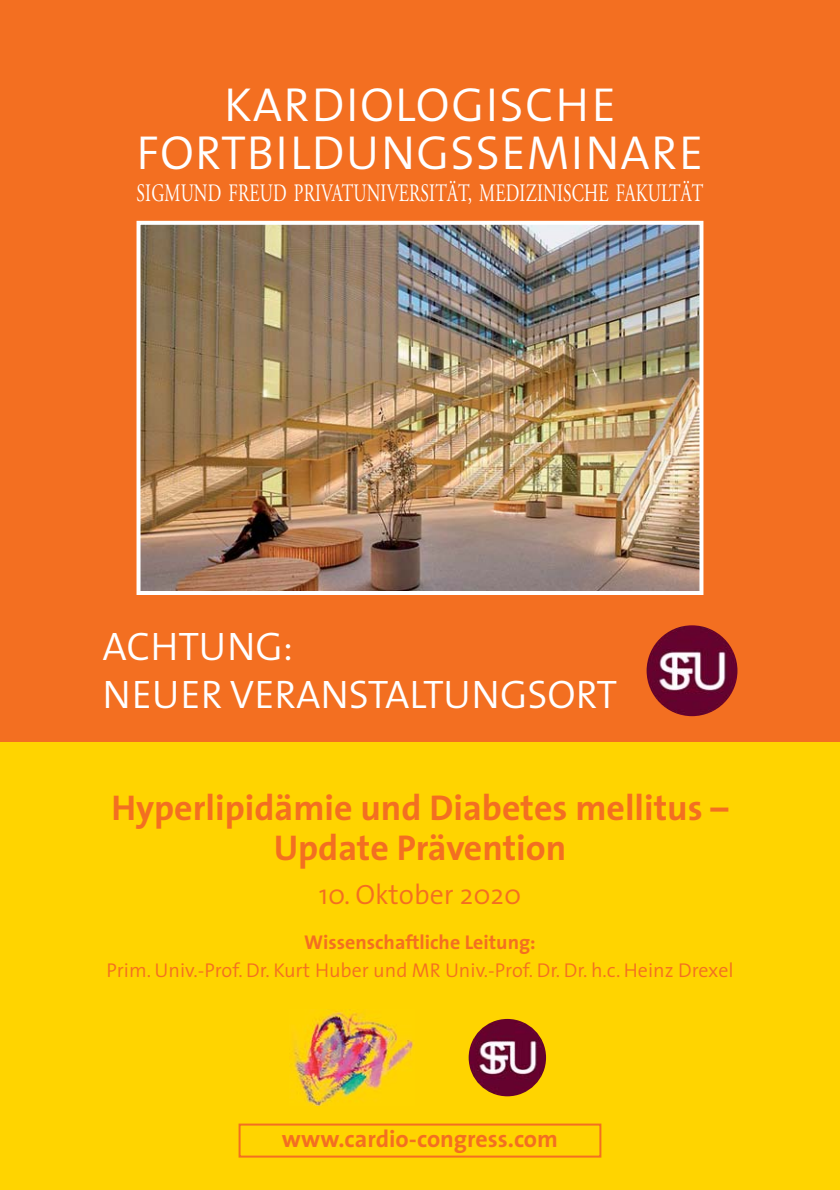
<style>
.page{position:relative;width:840px;height:1190px;background:#fff}
.page>*{position:absolute;margin:0;border:0;box-sizing:border-box;transform-origin:0 0}
.t1{font:300 48px/48px "The Sans";letter-spacing:.03em;color:#fff;text-align:center}
.t2{font:300 40px/48px "The Sans";color:#fff}
.t3{font:700 36px/40px "The Sans";color:#f36f21;text-align:center}
.t4{font:300 28px "The Sans";color:#f36f21}
.t5{font:25px "Adobe Garamond";letter-spacing:.01em;color:#fff;scale:.7 1}
.t6{font:700 24px "The Sans";color:#f36f21}
.t7{font:300 20px "The Sans";color:#f36f21}
.t8{font:700 20px "The Sans";color:#f36f21}
</style>
<div class="page">
<div style="left:0;top:0;width:840px;height:742px;background:#f36f21"></div>
<img style="left:142px;top:226px;width:556px;height:364px">
<div style="left:137px;top:221px;width:566px;height:374px;border:4px solid #fff"></div>
<div style="left:0;top:742px;width:840px;height:448px;background:#ffd400"></div>
<div style="left:239px;top:1124px;width:362px;height:34px;border:2px solid #f36f21"></div>
<img style="left:469px;top:1019px;width:77px;height:77px;border-radius:50%">
<img style="left:291px;top:1011px;width:123px;height:94px">
<img style="left:647px;top:625px;width:90px;height:91px;border-radius:50%">
<h1 class="t1" style="left:137px;top:86px;width:568px">KARDIOLOGISCHE<br>FORTBILDUNGSSEMINARE</h1>
<p class="t5" style="left:137px;top:183px;width:811px">SIGMUND FREUD PRIVATUNIVERSITÄT, MEDIZINISCHE FAKULTÄT</p>
<h2 class="t2" style="left:103px;top:627px;width:516px">ACHTUNG:<br>NEUER VERANSTALTUNGSORT</h2>
<h3 class="t3" style="left:111px;top:792px;width:619px">Hyperlipidämie und Diabetes mellitus –<br>Update Prävention</h3>
<h3 class="t4" style="left:319px;top:884px;width:204px">10. Oktober 2020</h3>
<p class="t8" style="left:304px;top:935px;width:233px">Wissenschaftliche Leitung:</p>
<p class="t7" style="left:106px;top:963px;width:629px">Prim. Univ.-Prof. Dr. Kurt Huber und MR Univ.-Prof. Dr. Dr. h.c. Heinz Drexel</p>
<p class="t6" style="left:282px;top:1129px;width:278px">www.cardio-congress.com</p>
</div>
